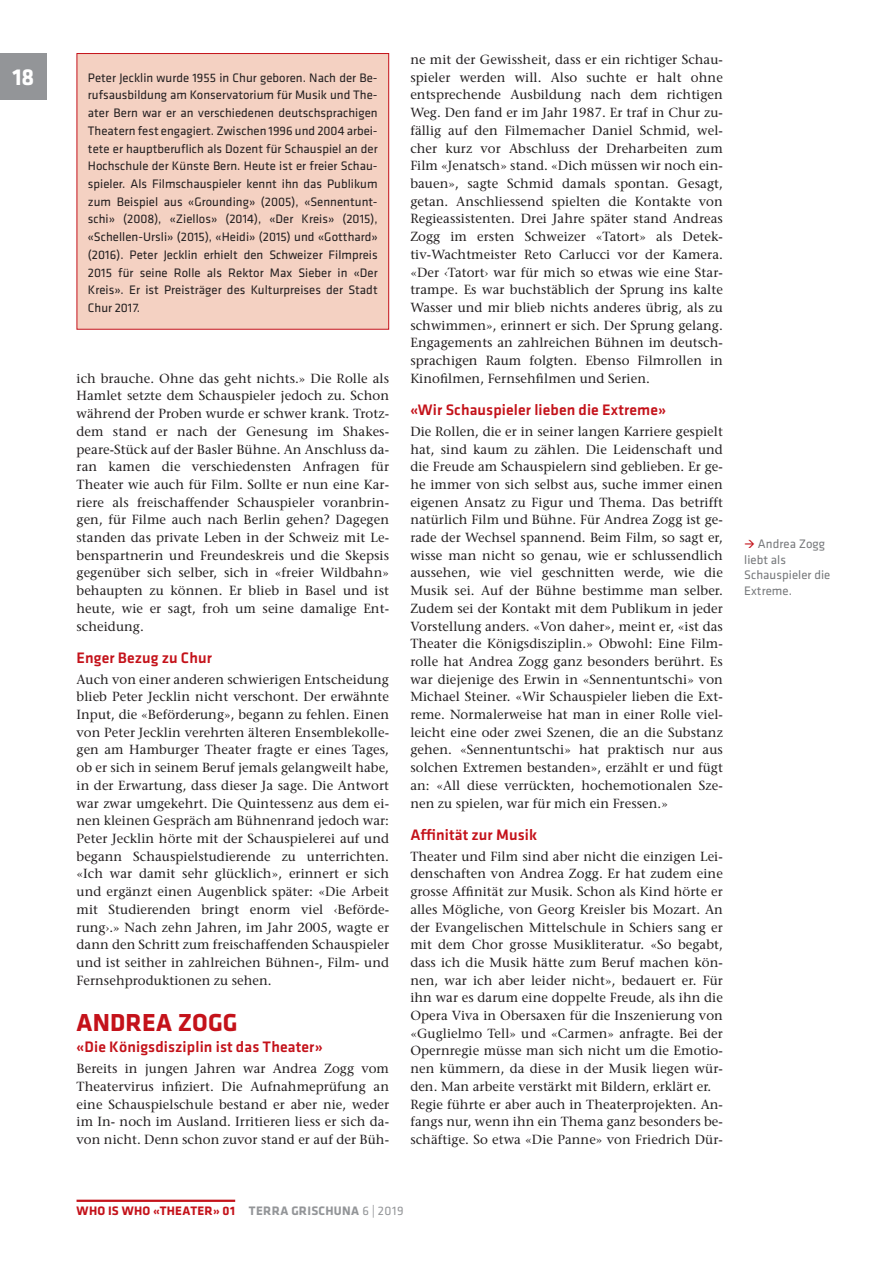
<style>
.page{position:relative;width:893px;height:1263px;background:#fff}
.page>*{position:absolute;margin:0;border:0;box-sizing:border-box;transform-origin:0 0}
.Titel_Museen{font:700 25.5px "Klavika";color:#c4121a}
.Pagina{font:700 24px "Klavika";color:#fff}
.Zwischentitel_Thema{font:500 15.75px "Klavika";letter-spacing:.01em;color:#c4121a}
.Grundschrift_Thema{font:500 13.2px/17.7px "Stone Serif Std";letter-spacing:.005em;color:#231f20;text-align:justify}
.Kasten_Grundschrift{font:12.75px/17.7px "Klavika";letter-spacing:.005em;color:#231f20;text-align:justify}
.Bildlegende_Thema{font:12.75px/15.8px "Klavika";letter-spacing:.005em;color:#76787b}
.Fusszeile{font:700 12.75px "Klavika";letter-spacing:.025em;color:#939598}
.Fusszeile-2{font:700 12.75px "Klavika";color:#c4121a}
.s1{color:#c4121a}
.s2{font-weight:400}
</style>
<div class="page">
<div style="left:0;top:53px;width:47px;height:46px;background:#939598"></div>
<hr style="left:77px;top:1200px;width:158px;height:2px;background:#c4121a">
<div style="left:77px;top:54px;width:312px;height:275px;background:#f4d1c2"></div>
<div style="left:77px;top:53px;width:312px;height:277px;border:1px solid #c4121a"></div>
<p class="Pagina" style="left:12px;top:60px;width:23px">18</p>
<p class="Kasten_Grundschrift" style="left:88px;top:68px;width:291px">Peter Jecklin wurde 1955 in Chur geboren. Nach der Be&shy;rufsausbildung am Konservatorium für Musik und The&shy;ater Bern war er an verschiedenen deutschsprachigen Theatern fest engagiert. Zwischen 1996 und 2004 arbei&shy;tete er hauptberuflich als Dozent für Schauspiel an der Hochschule der Künste Bern. Heute ist er freier Schau&shy;spieler. Als Filmschauspieler kennt ihn das Publikum zum Beispiel aus «Grounding» (2005), «Sennentunt&shy;schi» (2008), «Ziellos» (2014), «Der Kreis» (2015), «Schellen-Ursli» (2015), «Heidi» (2015) und «Gotthard» (2016). Peter Jecklin erhielt den Schweizer Filmpreis 2015 für seine Rolle als Rektor Max Sieber in «Der Kreis». Er ist Preisträger des Kulturpreises der Stadt Chur 2017.</p>
<p class="Grundschrift_Thema" style="left:77px;top:369px;width:314px">ich brauche. Ohne das geht nichts.» Die Rolle als Hamlet setzte dem Schauspieler jedoch zu. Schon während der Proben wurde er schwer krank. Trotz&shy;dem stand er nach der Genesung im Shakes&shy;peare-Stück auf der Basler Bühne. An Anschluss da&shy;ran kamen die verschiedensten Anfragen für Theater wie auch für Film. Sollte er nun eine Kar&shy;riere als freischaffender Schauspieler voranbrin&shy;gen, für Filme auch nach Berlin gehen? Dagegen standen das private Leben in der Schweiz mit Le&shy;benspartnerin und Freundeskreis und die Skepsis gegenüber sich selber, sich in «freier Wildbahn» behaupten zu können. Er blieb in Basel und ist heute, wie er sagt, froh um seine damalige Ent&shy;scheidung.</p>
<p class="Zwischentitel_Thema" style="left:77px;top:647px;width:137px">Enger Bezug zu Chur</p>
<p class="Grundschrift_Thema" style="left:77px;top:670px;width:314px">Auch von einer anderen schwierigen Entscheidung blieb Peter Jecklin nicht verschont. Der erwähnte Input, die «Beförderung», begann zu fehlen. Einen von Peter Jecklin verehrten älteren Ensemblekolle&shy;gen am Hamburger Theater fragte er eines Tages, ob er sich in seinem Beruf jemals gelangweilt habe, in der Erwartung, dass dieser Ja sage. Die Antwort war zwar umgekehrt. Die Quintessenz aus dem ei&shy;nen kleinen Gespräch am Bühnenrand jedoch war:<br>Peter Jecklin hörte mit der Schauspielerei auf und begann Schauspielstudierende zu unterrichten. «Ich war damit sehr glücklich», erinnert er sich und ergänzt einen Augenblick später: «Die Arbeit mit Studierenden bringt enorm viel ‹Beförde&shy;rung›.» Nach zehn Jahren, im Jahr 2005, wagte er dann den Schritt zum freischaffenden Schauspieler und ist seither in zahlreichen Bühnen-, Film- und Fernsehproduktionen zu sehen.</p>
<p class="Titel_Museen" style="left:77px;top:1004px;width:163px">ANDREA ZOGG</p>
<p class="Zwischentitel_Thema" style="left:77px;top:1036px;width:248px">«Die Königsdisziplin ist das Theater»</p>
<p class="Grundschrift_Thema" style="left:77px;top:1060px;width:314px">Bereits in jungen Jahren war Andrea Zogg vom Theatervirus infiziert. Die Aufnahmeprüfung an eine Schauspielschule bestand er aber nie, weder im In- noch im Ausland. Irritieren liess er sich da&shy;von nicht. Denn schon zuvor stand er auf der Büh-</p>
<p class="Grundschrift_Thema" style="left:410px;top:51px;width:314px">ne mit der Gewissheit, dass er ein richtiger Schau&shy;spieler werden will. Also suchte er halt ohne entsprechende Ausbildung nach dem richtigen Weg. Den fand er im Jahr 1987. Er traf in Chur zu&shy;fällig auf den Filmemacher Daniel Schmid, wel&shy;cher kurz vor Abschluss der Dreharbeiten zum Film «Jenatsch» stand. «Dich müssen wir noch ein&shy;bauen», sagte Schmid damals spontan. Gesagt, getan. Anschliessend spielten die Kontakte von Regieassistenten. Drei Jahre später stand Andreas Zogg im ersten Schweizer «Tatort» als Detek&shy;tiv-Wachtmeister Reto Carlucci vor der Kamera. «Der ‹Tatort› war für mich so etwas wie eine Star&shy;trampe. Es war buchstäblich der Sprung ins kalte Wasser und mir blieb nichts anderes übrig, als zu schwimmen», erinnert er sich. Der Sprung gelang.<br>Engagements an zahlreichen Bühnen im deutsch&shy;sprachigen Raum folgten. Ebenso Filmrollen in Kinofilmen, Fernsehfilmen und Serien.</p>
<p class="Zwischentitel_Thema" style="left:410px;top:399px;width:257px">«Wir Schauspieler lieben die Extreme»</p>
<p class="Grundschrift_Thema" style="left:410px;top:422px;width:314px">Die Rollen, die er in seiner langen Karriere gespielt hat, sind kaum zu zählen. Die Leidenschaft und die Freude am Schauspielern sind geblieben. Er ge&shy;he immer von sich selbst aus, suche immer einen eigenen Ansatz zu Figur und Thema. Das betrifft natürlich Film und Bühne. Für Andrea Zogg ist ge&shy;rade der Wechsel spannend. Beim Film, so sagt er, wisse man nicht so genau, wie er schlussendlich aussehen, wie viel geschnitten werde, wie die Musik sei. Auf der Bühne bestimme man selber.<br>Zudem sei der Kontakt mit dem Publikum in jeder Vorstellung anders. «Von daher», meint er, «ist das Theater die Königsdisziplin.» Obwohl: Eine Film&shy;rolle hat Andrea Zogg ganz besonders berührt. Es war diejenige des Erwin in «Sennentuntschi» von Michael Steiner. «Wir Schauspieler lieben die Ext&shy;reme. Normalerweise hat man in einer Rolle viel&shy;leicht eine oder zwei Szenen, die an die Substanz gehen. «Sennentuntschi» hat praktisch nur aus solchen Extremen bestanden», erzählt er und fügt an: «All diese verrückten, hochemotionalen Sze&shy;nen zu spielen, war für mich ein Fressen.»</p>
<p class="Zwischentitel_Thema" style="left:410px;top:824px;width:128px">Affinität zur Musik</p>
<p class="Grundschrift_Thema" style="left:410px;top:847px;width:314px">Theater und Film sind aber nicht die einzigen Lei&shy;denschaften von Andrea Zogg. Er hat zudem eine grosse Affinität zur Musik. Schon als Kind hörte er alles Mögliche, von Georg Kreisler bis Mozart. An der Evangelischen Mittelschule in Schiers sang er mit dem Chor grosse Musikliteratur. «So begabt, dass ich die Musik hätte zum Beruf machen kön&shy;nen, war ich aber leider nicht», bedauert er. Für ihn war es darum eine doppelte Freude, als ihn die Opera Viva in Obersaxen für die Inszenierung von «Guglielmo Tell» und «Carmen» anfragte. Bei der Opernregie müsse man sich nicht um die Emotio&shy;nen kümmern, da diese in der Musik liegen wür&shy;den. Man arbeite verstärkt mit Bildern, erklärt er.</p>
<p class="Grundschrift_Thema" style="left:410px;top:1095px;width:314px">Regie führte er aber auch in Theaterprojekten. An&shy;fangs nur, wenn ihn ein Thema ganz besonders be&shy;schäftige. So etwa «Die Panne» von Friedrich Dür-</p>
<p class="Bildlegende_Thema" style="left:744px;top:535px;width:88px"><span class="s1">→</span> Andrea Zogg liebt als<br>Schauspieler die<br>Extreme.</p>
<p class="Fusszeile-2" style="left:77px;top:1201px;width:99px">WHO IS WHO «THEATER</p>
<p class="Fusszeile" style="left:213px;top:1201px;width:192px"><span class="s1">» 01</span> TERRA GRISCHUNA <span class="s2">6 | 2019</span></p>
</div>
